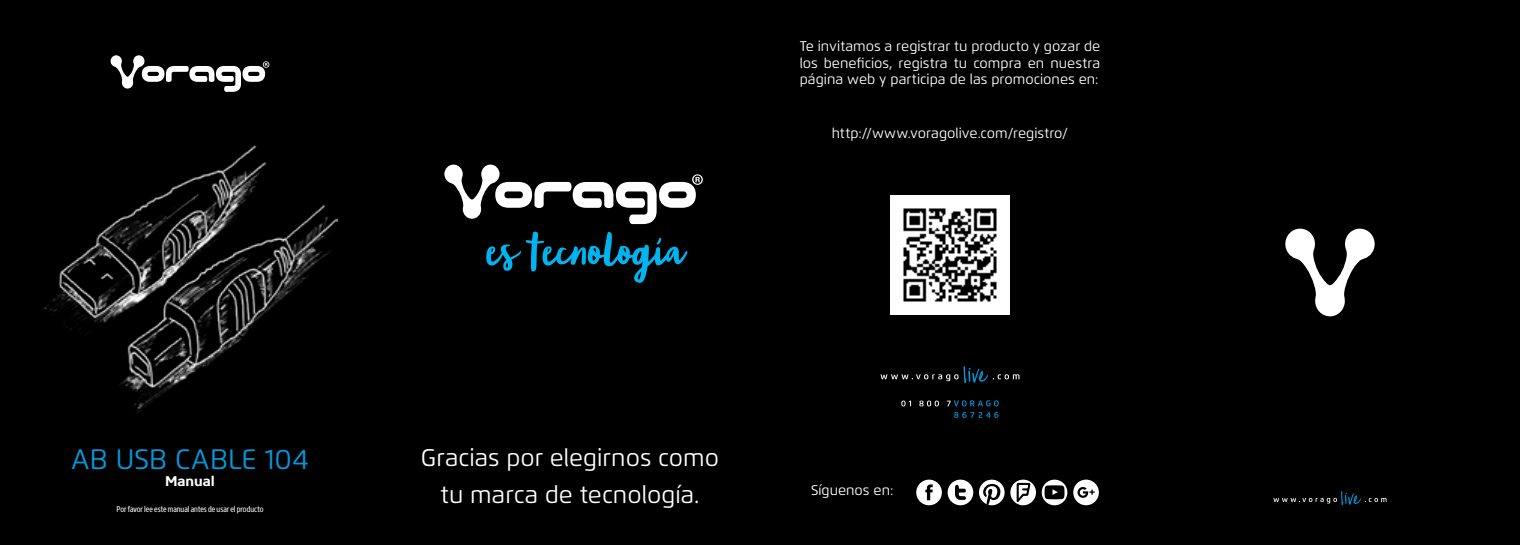
<style>
.page{position:relative;width:1520px;height:545px;background:#fff}
.page>*{position:absolute;margin:0;border:0;box-sizing:border-box;transform-origin:0 0}
.t1{font:28px "Flexo";letter-spacing:.005em;color:#009ade}
.t2{font:24px/37.2px "Flexo";color:#fff;text-align:center}
.t3{font:14px/16.8px "Flexo";color:#fff;text-align:justify}
.t4{font:700 14px "Core Sans N65";color:#fff}
.t5{font:8.4px "Core Sans N47 Cn";color:#fff}
</style>
<div class="page">
<div style="left:0;top:0;width:380px;height:544px;background:#000"></div>
<svg style="left:111px;top:55px;width:158px;height:37px"></svg>
<img style="left:43px;top:145px;width:295px;height:268px">
<div style="left:380px;top:0;width:380px;height:544px;background:#000"></div>
<div style="left:760px;top:0;width:380px;height:544px;background:#000"></div>
<img style="left:890px;top:195px;width:119px;height:119px">
<svg style="left:901px;top:400px;width:97px;height:17px"></svg>
<svg style="left:880px;top:366px;width:139px;height:17px"></svg>
<div style="left:1140px;top:0;width:379px;height:544px;background:#000"></div>
<svg style="left:1273px;top:491px;width:113px;height:14px"></svg>
<svg style="left:1285px;top:228px;width:89px;height:88px"></svg>
<svg style="left:486px;top:231px;width:201px;height:52px"></svg>
<svg style="left:444px;top:164px;width:259px;height:60px"></svg>
<svg style="left:979px;top:479px;width:25px;height:26px"></svg>
<svg style="left:947px;top:479px;width:26px;height:26px"></svg>
<svg style="left:916px;top:479px;width:25px;height:26px"></svg>
<svg style="left:1010px;top:479px;width:57px;height:26px"></svg>
<svg style="left:1073px;top:479px;width:25px;height:26px"></svg>
<p class="t3" style="left:799px;top:37px;width:302px">Te invitamos a registrar tu producto y gozar de los beneficios, registra tu compra en nuestra página web y participa de las promociones en:</p>
<p class="t3" style="left:831px;top:125px;width:238px">http://www.voragolive.com/registro/</p>
<h1 class="t1" style="left:71px;top:441px;width:239px">AB USB CABLE 104</h1>
<p class="t4" style="left:165px;top:471px;width:51px">Manual</p>
<p class="t5" style="left:116px;top:503px;width:148px">Por favor lee este manual antes de usar el producto</p>
<h2 class="t2" style="left:421px;top:438px;width:299px">Gracias por elegirnos como tu marca de tecnología.</h2>
<p class="t3" style="left:811px;top:481px;width:84px">Síguenos en:</p>
</div>
